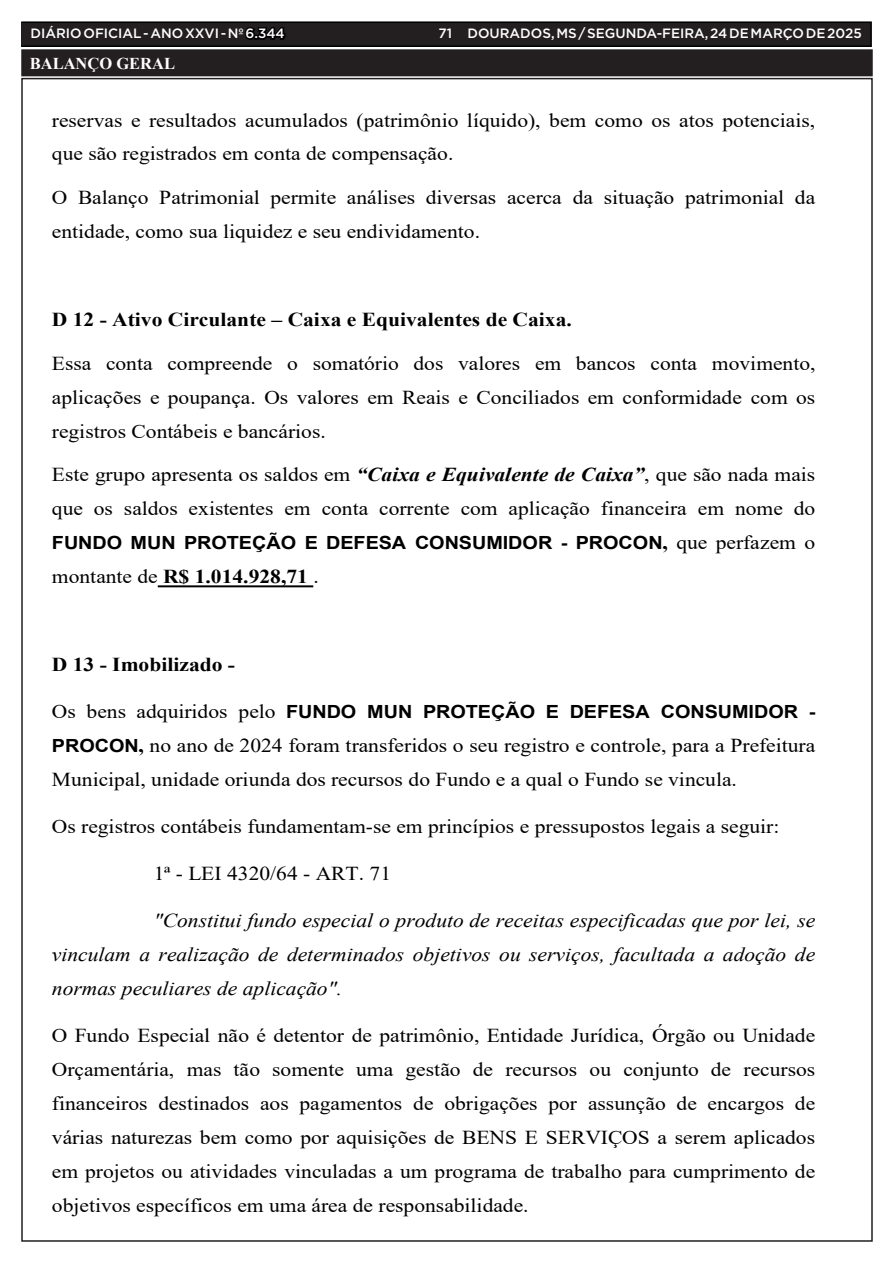
<style>
.page{position:relative;width:893px;height:1263px;background:#fff}
.page>*{position:absolute;margin:0;border:0;box-sizing:border-box;transform-origin:0 0}
.t1{font:19.65px/33.9px "Times New Roman";color:#000;scale:1.09 1}
.t2{font:italic 19.65px/33.9px "Times New Roman";color:#000;text-align:justify;scale:1.09 1}
.t3{font:700 19.65px "Times New Roman";color:#000;scale:1.09 1}
.t4{font:700 18.15px "Arial";letter-spacing:-.005em;color:#000;scale:1.09 1}
.TEXTO{font:700 16.5px "Times New Roman";color:#fff}
.t5{font:500 13.5px "Gotham";color:#fff}
.s1{color:#000}
.s2{font-weight:700;font-style:italic}
.s3{font-family:"Times New Roman";font-size:19.65px}
.s4{font-family:"Times New Roman";font-weight:400;font-size:19.65px}
.s5{font-weight:400}
.s6{font-family:"Arial";font-weight:700;font-size:18.15px}
.s7{font-weight:700}
</style>
<div class="page">
<div style="left:21px;top:22px;width:850px;height:24px;background:#231f20"></div>
<div style="left:21px;top:21px;width:851px;height:26px;border:2px solid #000"></div>
<div style="left:23px;top:51px;width:848px;height:23px;background:#231f20"></div>
<div style="left:21px;top:49px;width:852px;height:27px;border:4px solid #231f20"></div>
<hr style="left:158px;top:585px;width:155px;height:2px;background:#000">
<p class="t5" style="left:31px;top:25px;width:256px">DIÁRIO OFICIAL - ANO XXVI - Nº <span class="s1">6.344</span></p>
<p class="t5" style="left:438px;top:25px;width:425px">71 DOURADOS, MS / SEGUNDA-FEIRA, 24 DE MARÇO DE 2025</p>
<p class="TEXTO" style="left:30px;top:52px;width:147px">BALANÇO GERAL</p>
<p class="t1" style="left:52px;top:102px;width:702px">reservas e resultados acumulados (patrimônio líquido), bem como os atos potenciais, que são registrados em conta de compensação.</p>
<p class="t1" style="left:52px;top:180px;width:702px">O Balanço Patrimonial permite análises diversas acerca da situação patrimonial da entidade, como sua liquidez e seu endividamento.</p>
<p class="t3" style="left:52px;top:305px;width:478px">D 12 - Ativo Circulante – Caixa e Equivalentes de Caixa.</p>
<p class="t1" style="left:52px;top:345px;width:702px;text-align:justify">Essa conta compreende o somatório dos valores em bancos conta movimento, aplicações e poupança. Os valores em Reais e Conciliados em conformidade com os registros Contábeis e bancários.</p>
<p class="t1" style="left:52px;top:457px;width:702px">Este grupo apresenta os saldos em <span class="s2">“Caixa e Equivalente de Caixa”</span>, que são nada mais que os saldos existentes em conta corrente com aplicação financeira em nome do</p>
<p class="t4" style="left:52px;top:530px;width:702px">FUNDO MUN PROTEÇÃO E DEFESA CONSUMIDOR - PROCON<span class="s3">,</span> <span class="s4">que perfazem o</span></p>
<p class="t3" style="left:52px;top:563px;width:246px"><span class="s5">montante de</span> R$ 1.014.928,71 <span class="s5">.</span></p>
<p class="t3" style="left:52px;top:650px;width:169px">D 13 - Imobilizado -</p>
<p class="t4" style="left:52px;top:699px;width:702px"><span class="s4">Os bens adquiridos pelo</span> FUNDO MUN PROTEÇÃO E DEFESA CONSUMIDOR -</p>
<p class="t1" style="left:52px;top:728px;width:702px"><span class="s6">PROCON</span><span class="s7">,</span> no ano de 2024 foram transferidos o seu registro e controle, para a Prefeitura<br>Municipal, unidade oriunda dos recursos do Fundo e a qual o Fundo se vincula.</p>
<p class="t1" style="left:52px;top:809px;width:669px">Os registros contábeis fundamentam-se em princípios e pressupostos legais a seguir:</p>
<p class="t1" style="left:154px;top:856px;width:219px">1ª - LEI 4320/64 - ART. 71</p>
<p class="t2" style="left:52px;top:903px;width:702px;text-indent:102px">"Constitui fundo especial o produto de receitas especificadas que por lei, se vinculam a realização de determinados objetivos ou serviços, facultada a adoção de normas peculiares de aplicação".</p>
<p class="t1" style="left:52px;top:1018px;width:702px;text-align:justify">O Fundo Especial não é detentor de patrimônio, Entidade Jurídica, Órgão ou Unidade Orçamentária, mas tão somente uma gestão de recursos ou conjunto de recursos financeiros destinados aos pagamentos de obrigações por assunção de encargos de várias naturezas bem como por aquisições de BENS E SERVIÇOS a serem aplicados em projetos ou atividades vinculadas a um programa de trabalho para cumprimento de objetivos específicos em uma área de responsabilidade.</p>
</div>
